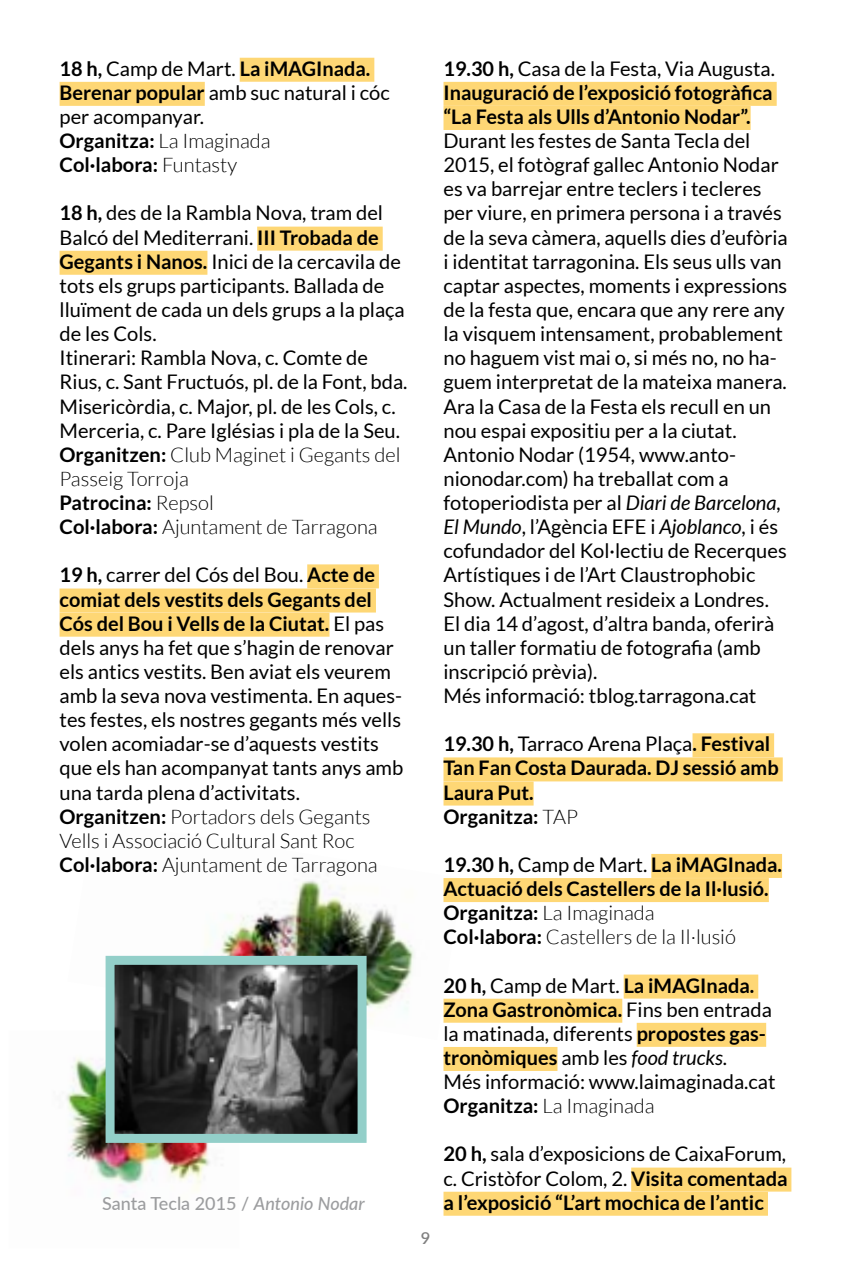
<style>
.page{position:relative;width:851px;height:1276px;background:#fff}
.page>*{position:absolute;margin:0;border:0;box-sizing:border-box;transform-origin:0 0}
.t1{font:20.1px/24px "Lato";color:#000}
.t2{font:700 20.1px/24px "Lato";color:#000}
.t3{font:500 18px "Lato";color:#9c9d9f}
.t4{font:600 16.5px "Lato";color:#808080}
.s1{font-weight:400}
.s2{font-weight:300}
.s3{font-weight:700}
.s4{font-style:italic}
</style>
<div class="page">
<img style="left:66px;top:1040px;width:144px;height:157px">
<img style="left:105px;top:880px;width:357px;height:160px">
<img style="left:116px;top:966px;width:240px;height:167px">
<div style="left:106px;top:956px;width:260px;height:187px;border:9px solid #93cfc9"></div>
<div style="left:240px;top:58px;width:134px;height:24px;background:#fed775"></div>
<div style="left:60px;top:82px;width:145px;height:24px;background:#fed775"></div>
<div style="left:257px;top:227px;width:125px;height:24px;background:#fed775"></div>
<div style="left:60px;top:251px;width:147px;height:24px;background:#fed775"></div>
<div style="left:307px;top:564px;width:72px;height:24px;background:#fed775"></div>
<div style="left:60px;top:588px;width:316px;height:24px;background:#fed775"></div>
<div style="left:60px;top:612px;width:269px;height:24px;background:#fed775"></div>
<div style="left:443px;top:82px;width:333px;height:24px;background:#fed775"></div>
<div style="left:443px;top:106px;width:307px;height:24px;background:#fed775"></div>
<div style="left:692px;top:733px;width:82px;height:24px;background:#fed775"></div>
<div style="left:443px;top:757px;width:339px;height:24px;background:#fed775"></div>
<div style="left:443px;top:781px;width:90px;height:24px;background:#fed775"></div>
<div style="left:651px;top:854px;width:131px;height:24px;background:#fed775"></div>
<div style="left:443px;top:878px;width:325px;height:24px;background:#fed775"></div>
<div style="left:623px;top:974px;width:135px;height:24px;background:#fed775"></div>
<div style="left:443px;top:998px;width:179px;height:24px;background:#fed775"></div>
<div style="left:636px;top:1023px;width:130px;height:24px;background:#fed775"></div>
<div style="left:443px;top:1047px;width:114px;height:24px;background:#fed775"></div>
<div style="left:631px;top:1167px;width:160px;height:24px;background:#fed775"></div>
<div style="left:443px;top:1191px;width:324px;height:24px;background:#fed775"></div>
<p class="t2" style="left:60px;top:56px;width:331px">18 h, <span class="s1">Camp de Mart.</span> La iMAGInada.<br>Berenar popular <span class="s1">amb suc natural i cóc per acompanyar.<br></span>Organitza: <span class="s2">La Imaginada<br></span>Col·labora: <span class="s2">Funtasty</span></p>
<p class="t1" style="left:60px;top:201px;width:349px"><span class="s3">18 h,</span> des de la Rambla Nova, tram del Balcó del Mediterrani. <span class="s3">III Trobada de Gegants i Nanos.</span> Inici de la cercavila de tots els grups participants. Ballada de lluïment de cada un dels grups a la plaça de les Cols.<br>Itinerari: Rambla Nova, c. Comte de Rius, c. Sant Fructuós, pl. de la Font, bda.<br>Misericòrdia, c. Major, pl. de les Cols, c.<br>Merceria, c. Pare Iglésias i pla de la Seu.<br><span class="s3">Organitzen:</span> <span class="s2">Club Maginet i Gegants del Passeig Torroja<br></span><span class="s3">Patrocina:</span> <span class="s2">Repsol<br></span><span class="s3">Col·labora:</span> <span class="s2">Ajuntament de Tarragona</span></p>
<p class="t1" style="left:60px;top:563px;width:345px"><span class="s3">19 h,</span> carrer del Cós del Bou. <span class="s3">Acte de comiat dels vestits dels Gegants del Cós del Bou i Vells de la Ciutat.</span> El pas dels anys ha fet que s’hagin de renovar els antics vestits. Ben aviat els veurem amb la seva nova vestimenta. En aques&shy;tes festes, els nostres gegants més vells volen acomiadar-se d’aquests vestits que els han acompanyat tants anys amb una tarda plena d’activitats.<br><span class="s3">Organitzen:</span> <span class="s2">Portadors dels Gegants Vells i Associació Cultural Sant Roc </span><span class="s3">Col·labora:</span> <span class="s2">Ajuntament de Tarragona</span></p>
<p class="t3" style="left:102px;top:1190px;width:264px">Santa Tecla 2015 / <span class="s4">Antonio Nodar</span></p>
<p class="t4" style="left:420px;top:1226px;width:11px">9</p>
<p class="t2" style="left:443px;top:56px;width:333px">19.30 h, <span class="s1">Casa de la Festa, Via Augusta.<br></span>Inauguració de l’exposició fotogràfica “La Festa als Ulls d’Antonio Nodar”.</p>
<p class="t1" style="left:443px;top:129px;width:346px">Durant les festes de Santa Tecla del 2015, el fotògraf gallec Antonio Nodar es va barrejar entre teclers i tecleres per viure, en primera persona i a través de la seva càmera, aquells dies d’eufòria i identitat tarragonina. Els seus ulls van captar aspectes, moments i expressions de la festa que, encara que any rere any la visquem intensament, probablement no haguem vist mai o, si més no, no ha&shy;guem interpretat de la mateixa manera.<br>Ara la Casa de la Festa els recull en un nou espai expositiu per a la ciutat.<br>Antonio Nodar (1954, www.anto&shy;nionodar.com) ha treballat com a fotoperiodista per al <span class="s4">Diari de Barcelona, El Mundo</span>, l’Agència EFE i <span class="s4">Ajoblanco</span>, i és cofundador del Kol·lectiu de Recerques Artístiques i de l’Art Claustrophobic Show. Actualment resideix a Londres.<br>El dia 14 d’agost, d’altra banda, oferirà un taller formatiu de fotografia (amb inscripció prèvia).<br>Més informació: tblog.tarragona.cat</p>
<p class="t2" style="left:443px;top:731px;width:337px">19.30 h, <span class="s1">Tarraco Arena Plaça</span>. Festival<br>Tan Fan Costa Daurada. DJ sessió amb<br>Laura Put.<br>Organitza: <span class="s2">TAP</span></p>
<p class="t2" style="left:443px;top:852px;width:340px">19.30 h, <span class="s1">Camp de Mart.</span> La iMAGInada.<br>Actuació dels Castellers de la Il·lusió.<br>Organitza: <span class="s2">La Imaginada<br></span>Col·labora: <span class="s2">Castellers de la Il·lusió</span></p>
<p class="t1" style="left:443px;top:973px;width:333px"><span class="s3">20 h,</span> Camp de Mart. <span class="s3">La iMAGInada.<br>Zona Gastronòmica.</span> Fins ben entrada la matinada, diferents <span class="s3">propostes gas&shy;tronòmiques</span> amb les <span class="s4">food trucks</span>.<br>Més informació: www.laimaginada.cat <span class="s3">Organitza:</span> <span class="s2">La Imaginada</span></p>
<p class="t2" style="left:443px;top:1142px;width:346px;text-align:justify">20 h, <span class="s1">sala d’exposicions de CaixaForum, c. Cristòfor Colom, 2.</span> Visita comentada a l’exposició “L’art mochica de l’antic</p>
</div>
